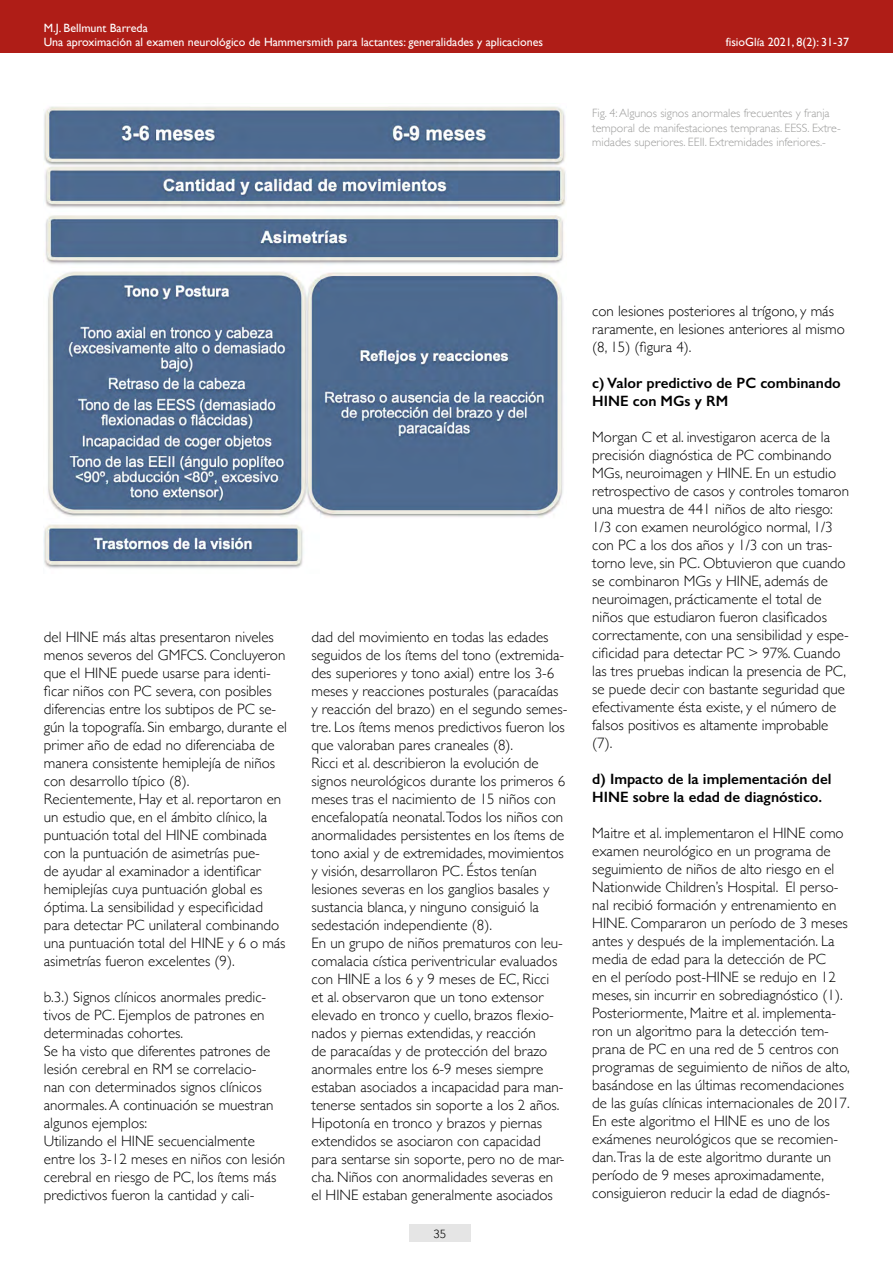
<style>
.page{position:relative;width:893px;height:1263px;background:#fff}
.page>*{position:absolute;margin:0;border:0;box-sizing:border-box;transform-origin:0 0}
.t1{font:300 15px/18px "Gill Sans";color:#000}
.t2{font:600 15px/18px "Gill Sans";color:#000}
.t3{font:300 12px/14.4px "Gill Sans";color:#9d9d9c}
.t4{font:12px/14.4px "Gill Sans";color:#fff}
.t5{font:12px "Kabel IT Cby BT";color:#000}
</style>
<div class="page">
<div style="left:409px;top:1224px;width:62px;height:18px;background:#e5e5e5"></div>
<div style="left:0;top:0;width:893px;height:53px;background:#af1d17"></div>
<img style="left:43px;top:106px;width:523px;height:463px">
<p class="t4" style="left:44px;top:21px;width:501px">M.J. Bellmunt Barreda<br>Una aproximación al examen neurológico de Hammersmith para lactantes: generalidades y aplicaciones</p>
<p class="t4" style="left:726px;top:35px;width:125px">fisioGlía 2021, 8(2): 31-37</p>
<p class="t3" style="left:592px;top:105px;width:250px">Fig. 4: Algunos signos anormales frecuentes y franja temporal de manifestaciones tempranas. EESS. Extre&shy;midades superiores. EEII. Extremidades inferiores.-</p>
<p class="t1" style="left:44px;top:627px;width:245px">del HINE más altas presentaron niveles menos severos del GMFCS. Concluyeron que el HINE puede usarse para identi&shy;ficar niños con PC severa, con posibles diferencias entre los subtipos de PC se&shy;gún la topografía. Sin embargo, durante el primer año de edad no diferenciaba de manera consistente hemiplejía de niños con desarrollo típico (8).<br>Recientemente, Hay et al. reportaron en un estudio que, en el ámbito clínico, la puntuación total del HINE combinada con la puntuación de asimetrías pue-<br>de ayudar al examinador a identificar hemiplejías cuya puntuación global es óptima. La sensibilidad y especificidad para detectar PC unilateral combinando una puntuación total del HINE y 6 o más asimetrías fueron excelentes (9).</p>
<p class="t1" style="left:44px;top:987px;width:243px">b.3.) Signos clínicos anormales predic&shy;tivos de PC. Ejemplos de patrones en determinadas cohortes.<br>Se ha visto que diferentes patrones de lesión cerebral en RM se correlacio-<br>nan con determinados signos clínicos anormales. A continuación se muestran algunos ejemplos:<br>Utilizando el HINE secuencialmente entre los 3-12 meses en niños con lesión cerebral en riesgo de PC, los ítems más predictivos fueron la cantidad y cali-</p>
<p class="t1" style="left:311px;top:627px;width:257px">dad del movimiento en todas las edades seguidos de los ítems del tono (extremida&shy;des superiores y tono axial) entre los 3-6 meses y reacciones posturales (paracaídas y reacción del brazo) en el segundo semes&shy;tre. Los ítems menos predictivos fueron los que valoraban pares craneales (8).<br>Ricci et al. describieron la evolución de signos neurológicos durante los primeros 6 meses tras el nacimiento de 15 niños con encefalopatía neonatal.Todos los niños con anormalidades persistentes en los ítems de tono axial y de extremidades, movimientos y visión, desarrollaron PC. Éstos tenían lesiones severas en los ganglios basales y sustancia blanca, y ninguno consiguió la sedestación independiente (8).<br>En un grupo de niños prematuros con leu&shy;comalacia cística periventricular evaluados con HINE a los 6 y 9 meses de EC, Ricci<br>et al. observaron que un tono extensor elevado en tronco y cuello, brazos flexio&shy;nados y piernas extendidas, y reacción<br>de paracaídas y de protección del brazo anormales entre los 6-9 meses siempre estaban asociados a incapacidad para man&shy;tenerse sentados sin soporte a los 2 años.<br>Hipotonía en tronco y brazos y piernas extendidos se asociaron con capacidad para sentarse sin soporte, pero no de mar&shy;cha. Niños con anormalidades severas en<br>el HINE estaban generalmente asociados</p>
<p class="t5" style="left:433px;top:1226px;width:14px">35</p>
<p class="t1" style="left:592px;top:302px;width:254px">con lesiones posteriores al trígono, y más raramente, en lesiones anteriores al mismo (8, 15) (figura 4).</p>
<p class="t2" style="left:592px;top:374px;width:250px">c) Valor predictivo de PC combinando<br>HINE con MGs y RM</p>
<p class="t1" style="left:592px;top:428px;width:258px">Morgan C et al. investigaron acerca de la precisión diagnóstica de PC combinando MGs, neuroimagen y HINE. En un estudio retrospectivo de casos y controles tomaron una muestra de 441 niños de alto riesgo:<br>1/3 con examen neurológico normal, 1/3 con PC a los dos años y 1/3 con un tras&shy;torno leve, sin PC. Obtuvieron que cuando se combinaron MGs y HINE, además de neuroimagen, prácticamente el total de niños que estudiaron fueron clasificados correctamente, con una sensibilidad y espe&shy;cificidad para detectar PC &gt; 97%. Cuando las tres pruebas indican la presencia de PC, se puede decir con bastante seguridad que efectivamente ésta existe, y el número de falsos positivos es altamente improbable (7).</p>
<p class="t2" style="left:592px;top:770px;width:241px">d) Impacto de la implementación del<br>HINE sobre la edad de diagnóstico.</p>
<p class="t1" style="left:592px;top:824px;width:259px">Maitre et al. implementaron el HINE como examen neurológico en un programa de seguimiento de niños de alto riesgo en el Nationwide Children’s Hospital. El perso&shy;nal recibió formación y entrenamiento en HINE. Compararon un período de 3 meses antes y después de la implementación. La media de edad para la detección de PC<br>en el período post-HINE se redujo en 12 meses, sin incurrir en sobrediagnóstico (1).<br>Posteriormente, Maitre et al. implementa&shy;ron un algoritmo para la detección tem&shy;prana de PC en una red de 5 centros con programas de seguimiento de niños de alto, basándose en las últimas recomendaciones de las guías clínicas internacionales de 2017.<br>En este algoritmo el HINE es uno de los exámenes neurológicos que se recomien&shy;dan.Tras la de este algoritmo durante un período de 9 meses aproximadamente, consiguieron reducir la edad de diagnós-</p>
</div>
